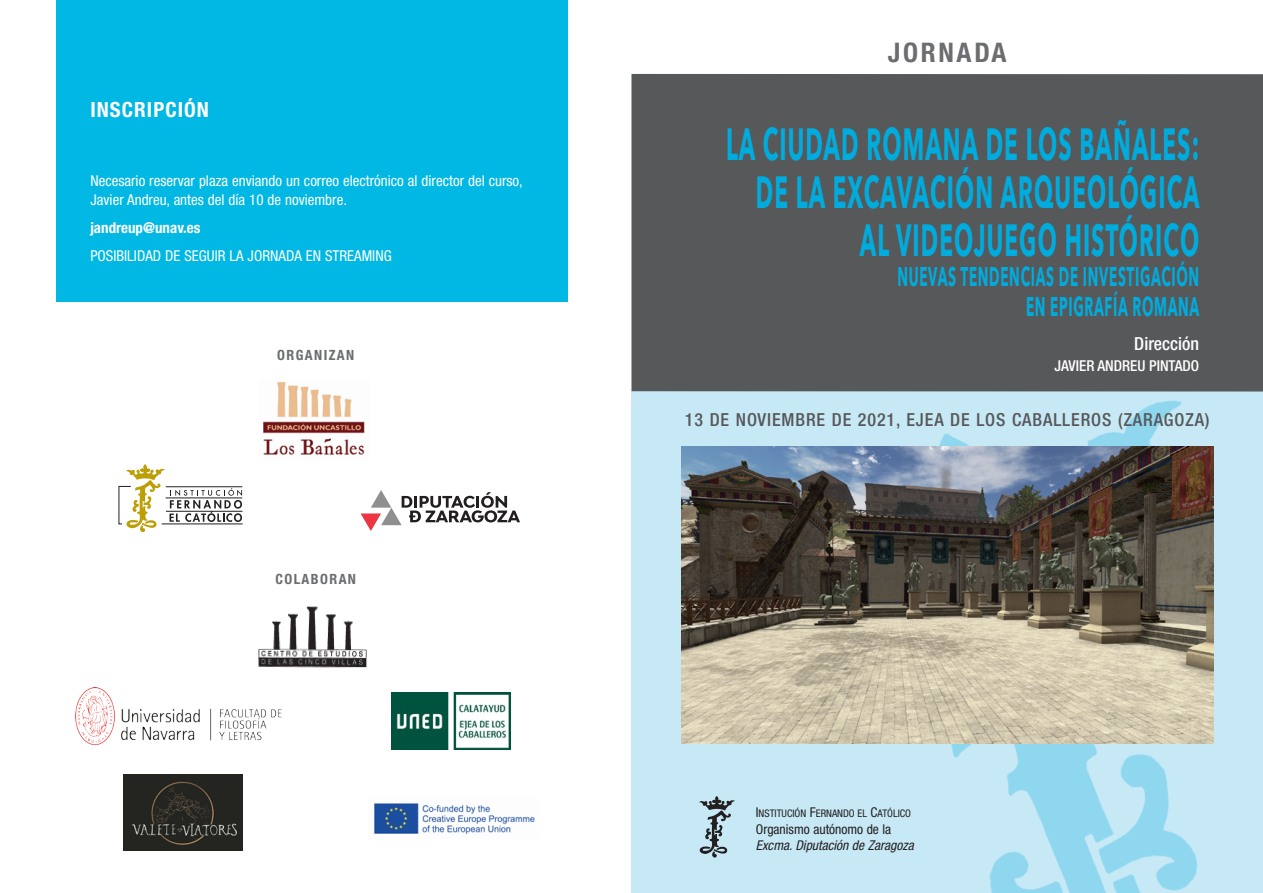
<style>
.page{position:relative;width:1263px;height:893px;background:#fff}
.page>*{position:absolute;margin:0;border:0;box-sizing:border-box;transform-origin:0 0}
.t1{font:700 45px/48px "Avenir Next";letter-spacing:.05em;color:#00acdd;text-align:right;scale:.5 1}
.t2{font:700 27px/30px "Avenir Next";letter-spacing:.05em;color:#00acdd;text-align:right;scale:.5 1}
.t3{font:700 condensed 27px "Helvetica Neue LT Std";letter-spacing:.1em;color:#6c6d70}
.t4{font:700 condensed 21px "Helvetica Neue LT Std";letter-spacing:.05em;color:#fff}
.t5{font:500 condensed 18px "Helvetica Neue LT Std";letter-spacing:.05em;color:#57585a}
.t6{font:500 condensed 18px "Helvetica Neue LT Std";color:#fff}
.t7{font:condensed 15px/19.5px "Helvetica Neue LT Std";color:#fff}
.t8{font:500 condensed 15px "Helvetica Neue LT Std";color:#fff}
.t9{font:700 condensed 15px "Helvetica Neue LT Std";color:#fff}
.t10{font:700 condensed 14.1px "Helvetica Neue LT Std";letter-spacing:.1em;color:#6c6d70}
.t11{font:italic condensed 13.5px/16.5px "Helvetica Neue LT Std";color:#231f20}
.t12{font:condensed 10.5px "Helvetica Neue LT Std";color:#231f20}
.s1{font-size:13.5px}
.s2{font-style:normal}
</style>
<div class="page">
<div style="left:631px;top:391px;width:632px;height:502px;background:#c7e9f6"></div>
<img style="left:692px;top:391px;width:571px;height:502px">
<div style="left:631px;top:74px;width:632px;height:317px;background:#57585a"></div>
<img style="left:695px;top:795px;width:43px;height:68px">
<div style="left:56px;top:0;width:512px;height:302px;background:#00b8e3"></div>
<img style="left:681px;top:446px;width:532px;height:297px">
<img style="left:263px;top:381px;width:102px;height:74px">
<img style="left:75px;top:687px;width:207px;height:57px">
<img style="left:123px;top:774px;width:120px;height:76px">
<img style="left:392px;top:693px;width:119px;height:57px">
<img style="left:374px;top:803px;width:161px;height:31px">
<img style="left:258px;top:606px;width:117px;height:62px">
<img style="left:126px;top:464px;width:43px;height:67px">
<svg style="left:118px;top:486px;width:125px;height:38px"></svg>
<svg style="left:361px;top:490px;width:159px;height:41px"></svg>
<p class="t4" style="left:90px;top:97px;width:120px">INSCRIPCIÓN</p>
<p class="t7" style="left:90px;top:171px;width:434px">Necesario reservar plaza enviando un correo electrónico al director del curso,<br>Javier Andreu, antes del día 10 de noviembre.</p>
<p class="t9" style="left:90px;top:219px;width:112px">jandreup@unav.es</p>
<p class="t7" style="left:90px;top:246px;width:303px">POSIBILIDAD DE SEGUIR LA JORNADA EN STREAMING</p>
<p class="t10" style="left:277px;top:346px;width:79px">ORGANIZAN</p>
<p class="t10" style="left:275px;top:570px;width:82px">COLABORAN</p>
<p class="t3" style="left:888px;top:36px;width:120px">JORNADA</p>
<p class="t1" style="left:726px;top:119px;width:948px">LA CIUDAD ROMANA DE LOS BAÑALES:</p>
<p class="t1" style="left:756px;top:167px;width:889px">DE LA EXCAVACIÓN ARQUEOLÓGICA<br>AL VIDEOJUEGO HISTÓRICO</p>
<p class="t2" style="left:897px;top:261px;width:606px">NUEVAS TENDENCIAS DE INVESTIGACIÓN<br>EN EPIGRAFÍA ROMANA</p>
<p class="t6" style="left:1134px;top:333px;width:66px">Dirección</p>
<p class="t8" style="left:1055px;top:357px;width:146px">JAVIER ANDREU PINTADO</p>
<p class="t5" style="left:685px;top:409px;width:526px">13 DE NOVIEMBRE DE 2021, EJEA DE LOS CABALLEROS (ZARAGOZA)</p>
<p class="t12" style="left:756px;top:808px;width:157px"><span class="s1">I</span>NSTITUCIÓN <span class="s1">F</span>ERNANDO EL <span class="s1">C</span>ATÓLICO</p>
<p class="t11" style="left:756px;top:821px;width:159px"><span class="s2">Organismo autónomo de la<br></span>Excma. Diputación de Zaragoza</p>
</div>
